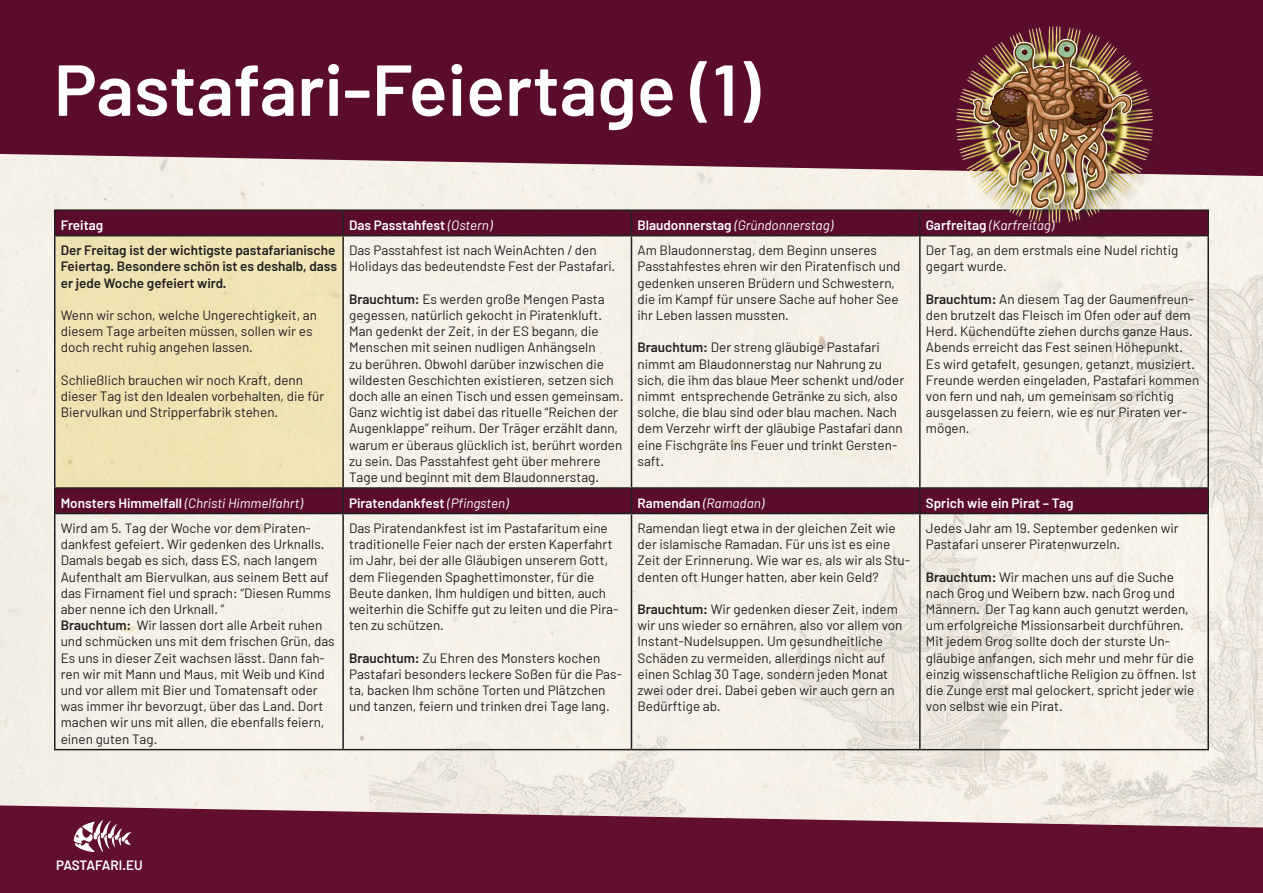
<style>
.page{position:relative;width:1263px;height:893px;background:#fff}
.page>*{position:absolute;margin:0;border:0;box-sizing:border-box;transform-origin:0 0}
.t1{font:600 72px "Barlow";color:#fff}
.t2{font:13.5px/16.2px "Barlow";color:#231f20}
.t3{font:italic 13.5px "Barlow";color:#fff}
.t4{font:600 13.5px/16.2px "Barlow";color:#231f20}
.t5{font:600 13.5px "Barlow";color:#fff}
.s1{font-weight:400;font-style:italic}
.s2{font-weight:600;font-style:normal}
.s3{font-weight:600}
</style>
<div class="page">
<img style="left:370px;top:231px;width:893px;height:574px">
<svg style="left:0;top:805px;width:1263px;height:88px;background:#752b46"></svg>
<svg style="left:74px;top:820px;width:57px;height:32px"></svg>
<div style="left:55px;top:210px;width:288px;height:26px;background:#5b0c2d"></div>
<div style="left:55px;top:488px;width:288px;height:25px;background:#5b0c2d"></div>
<hr style="left:54px;top:211px;width:2px;height:25px;background:#231f20">
<hr style="left:342px;top:211px;width:2px;height:24px;background:#231f20">
<hr style="left:54px;top:236px;width:2px;height:251px;background:#231f20">
<hr style="left:342px;top:236px;width:2px;height:251px;background:#231f20">
<hr style="left:54px;top:487px;width:290px;height:2px;background:#231f20">
<hr style="left:54px;top:209px;width:289px;height:2px;background:#231f20">
<hr style="left:56px;top:235px;width:287px;height:1px;background:#231f20">
<hr style="left:920px;top:209px;width:289px;height:2px;background:#231f20">
<hr style="left:1207px;top:211px;width:2px;height:24px;background:#231f20">
<hr style="left:920px;top:235px;width:289px;height:1px;background:#231f20">
<hr style="left:54px;top:489px;width:2px;height:24px;background:#231f20">
<hr style="left:344px;top:487px;width:287px;height:2px;background:#231f20">
<hr style="left:631px;top:487px;width:289px;height:2px;background:#231f20">
<hr style="left:920px;top:487px;width:289px;height:2px;background:#231f20">
<hr style="left:1207px;top:489px;width:2px;height:24px;background:#231f20">
<hr style="left:54px;top:513px;width:289px;height:1px;background:#231f20">
<hr style="left:343px;top:513px;width:288px;height:1px;background:#231f20">
<hr style="left:631px;top:513px;width:289px;height:1px;background:#231f20">
<hr style="left:920px;top:513px;width:289px;height:1px;background:#231f20">
<hr style="left:631px;top:236px;width:1px;height:251px;background:#231f20">
<hr style="left:919px;top:236px;width:2px;height:251px;background:#231f20">
<hr style="left:1207px;top:236px;width:2px;height:251px;background:#231f20">
<hr style="left:342px;top:489px;width:2px;height:24px;background:#231f20">
<svg style="left:343px;top:488px;width:865px;height:25px;background:#580c2c"></svg>
<hr style="left:919px;top:489px;width:2px;height:24px;background:#231f20">
<hr style="left:54px;top:514px;width:2px;height:235px;background:#231f20">
<hr style="left:342px;top:514px;width:2px;height:235px;background:#231f20">
<hr style="left:631px;top:514px;width:1px;height:235px;background:#231f20">
<hr style="left:919px;top:514px;width:2px;height:235px;background:#231f20">
<hr style="left:1207px;top:514px;width:2px;height:235px;background:#231f20">
<hr style="left:54px;top:749px;width:289px;height:1px;background:#231f20">
<hr style="left:343px;top:749px;width:288px;height:1px;background:#231f20">
<hr style="left:631px;top:749px;width:289px;height:1px;background:#231f20">
<hr style="left:920px;top:749px;width:289px;height:1px;background:#231f20">
<div style="left:0;top:0;width:1263px;height:176px;background:#5b0c2d"></div>
<img style="left:957px;top:27px;width:195px;height:12px">
<svg style="left:343px;top:39px;width:865px;height:197px;background:#804755"></svg>
<h1 class="t1" style="left:54px;top:45px;width:708px">Pastafari-Feiertage (1)</h1>
<h1 class="t1" style="left:54px;top:45px;width:383px">J nuar 2021</h1>
<p class="t5" style="left:61px;top:216px;width:44px">Freitag</p>
<p class="t5" style="left:349px;top:216px;width:145px">Das Passtahfest <span class="s1">(Ostern)</span></p>
<p class="t3" style="left:637px;top:216px;width:197px"><span class="s2">Blaudonnerstag</span> (Gründonnerstag)</p>
<p class="t3" style="left:926px;top:216px;width:130px"><span class="s2">Garfreitag</span> (Karfreitag)</p>
<p class="t4" style="left:61px;top:242px;width:278px">Der Freitag ist der wichtigste pastafarianische<br>Feiertag. Besondere schön ist es deshalb, dass er jede Woche gefeiert wird.</p>
<p class="t2" style="left:61px;top:307px;width:258px">Wenn wir schon, welche Ungerechtigkeit, an diesem Tage arbeiten müssen, sollen wir es doch recht ruhig angehen lassen.</p>
<p class="t2" style="left:61px;top:371px;width:265px">Schließlich brauchen wir noch Kraft, denn dieser Tag ist den Idealen vorbehalten, die für<br>Biervulkan und Stripperfabrik stehen.</p>
<p class="t2" style="left:349px;top:242px;width:268px">Das Passtahfest ist nach WeinAchten / den<br>Holidays das bedeutendste Fest der Pastafari.</p>
<p class="t2" style="left:349px;top:290px;width:276px"><span class="s3">Brauchtum:</span> Es werden große Mengen Pasta gegessen, natürlich gekocht in Piratenkluft.<br>Man gedenkt der Zeit, in der ES begann, die Menschen mit seinen nudligen Anhängseln<br>zu berühren. Obwohl darüber inzwischen die wildesten Geschichten existieren, setzen sich doch alle an einen Tisch und essen gemeinsam.<br>Ganz wichtig ist dabei das rituelle “Reichen der Augenklappe” reihum. Der Träger erzählt dann, warum er überaus glücklich ist, berührt worden zu sein. Das Passtahfest geht über mehrere Tage und beginnt mit dem Blaudonnerstag.</p>
<p class="t2" style="left:637px;top:242px;width:265px">Am Blaudonnerstag, dem Beginn unseres Passtahfestes ehren wir den Piratenfisch und gedenken unseren Brüdern und Schwestern, die im Kampf für unsere Sache auf hoher See ihr Leben lassen mussten.</p>
<p class="t2" style="left:637px;top:339px;width:268px"><span class="s3">Brauchtum:</span> Der streng gläubige Pastafari nimmt am Blaudonnerstag nur Nahrung zu sich, die ihm das blaue Meer schenkt und/oder nimmt entsprechende Getränke zu sich, also solche, die blau sind oder blau machen. Nach dem Verzehr wirft der gläubige Pastafari dann eine Fischgräte ins Feuer und trinkt Gersten&shy;saft.</p>
<p class="t2" style="left:926px;top:242px;width:254px">Der Tag, an dem erstmals eine Nudel richtig gegart wurde.</p>
<p class="t2" style="left:926px;top:290px;width:275px"><span class="s3">Brauchtum:</span> An diesem Tag der Gaumenfreun&shy;den brutzelt das Fleisch im Ofen oder auf dem Herd. Küchendüfte ziehen durchs ganze Haus.<br>Abends erreicht das Fest seinen Höhepunkt.<br>Es wird getafelt, gesungen, getanzt, musiziert.<br>Freunde werden eingeladen, Pastafari kommen von fern und nah, um gemeinsam so richtig ausgelassen zu feiern, wie es nur Piraten ver&shy;mögen.</p>
<p class="t3" style="left:61px;top:494px;width:244px"><span class="s2">Monsters Himmelfall</span> (Christi Himmelfahrt)</p>
<p class="t5" style="left:349px;top:494px;width:161px">Piratendankfest <span class="s1">(Pfingsten)</span></p>
<p class="t3" style="left:637px;top:494px;width:128px"><span class="s2">Ramendan</span> (Ramadan)</p>
<p class="t5" style="left:926px;top:494px;width:149px">Sprich wie ein Pirat – Tag</p>
<p class="t2" style="left:61px;top:520px;width:275px">Wird am 5. Tag der Woche vor dem Piraten&shy;dankfest gefeiert. Wir gedenken des Urknalls.<br>Damals begab es sich, dass ES, nach langem Aufenthalt am Biervulkan, aus seinem Bett auf das Firnament fiel und sprach: “Diesen Rumms aber nenne ich den Urknall. ”<br><span class="s3">Brauchtum:</span> Wir lassen dort alle Arbeit ruhen und schmücken uns mit dem frischen Grün, das Es uns in dieser Zeit wachsen lässt. Dann fah&shy;ren wir mit Mann und Maus, mit Weib und Kind und vor allem mit Bier und Tomatensaft oder was immer ihr bevorzugt, über das Land. Dort machen wir uns mit allen, die ebenfalls feiern, einen guten Tag.</p>
<p class="t2" style="left:349px;top:520px;width:271px">Das Piratendankfest ist im Pastafaritum eine traditionelle Feier nach der ersten Kaperfahrt im Jahr, bei der alle Gläubigen unserem Gott, dem Fliegenden Spaghettimonster, für die Beute danken, Ihm huldigen und bitten, auch weiterhin die Schiffe gut zu leiten und die Pira&shy;ten zu schützen.</p>
<p class="t2" style="left:926px;top:520px;width:254px">Jedes Jahr am 19. September gedenken wir<br>Pastafari unserer Piratenwurzeln.</p>
<p class="t2" style="left:926px;top:568px;width:272px"><span class="s3">Brauchtum:</span> Wir machen uns auf die Suche nach Grog und Weibern bzw. nach Grog und Männern. Der Tag kann auch genutzt werden, um erfolgreiche Missionsarbeit durchführen.<br>Mit jedem Grog sollte doch der sturste Un&shy;gläubige anfangen, sich mehr und mehr für die einzig wissenschaftliche Religion zu öffnen. Ist die Zunge erst mal gelockert, spricht jeder wie von selbst wie ein Pirat.</p>
<p class="t2" style="left:637px;top:520px;width:274px">Ramendan liegt etwa in der gleichen Zeit wie der islamische Ramadan. Für uns ist es eine Zeit der Erinnerung. Wie war es, als wir als Stu&shy;denten oft Hunger hatten, aber kein Geld?</p>
<p class="t2" style="left:637px;top:601px;width:267px"><span class="s3">Brauchtum:</span> Wir gedenken dieser Zeit, indem wir uns wieder so ernähren, also vor allem von Instant-Nudelsuppen. Um gesundheitliche Schäden zu vermeiden, allerdings nicht auf einen Schlag 30 Tage, sondern jeden Monat zwei oder drei. Dabei geben wir auch gern an Bedürftige ab.</p>
<p class="t2" style="left:349px;top:649px;width:274px"><span class="s3">Brauchtum:</span> Zu Ehren des Monsters kochen Pastafari besonders leckere Soßen für die Pas&shy;ta, backen Ihm schöne Torten und Plätzchen und tanzen, feiern und trinken drei Tage lang.</p>
<p class="t5" style="left:56px;top:856px;width:88px">PASTAFARI.EU</p>
</div>
